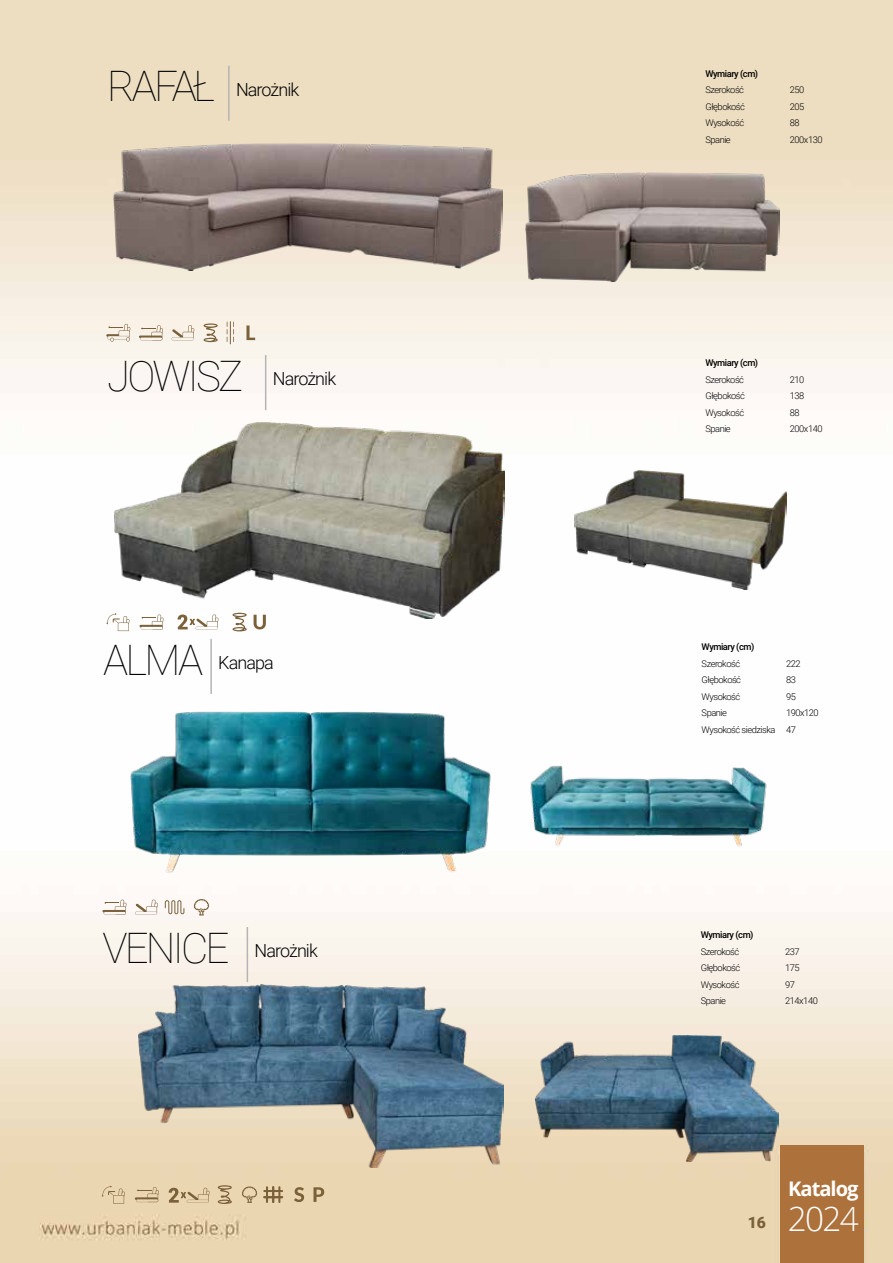
<style>
.page{position:relative;width:893px;height:1263px;background:#fff}
.page>*{position:absolute;margin:0;border:0;box-sizing:border-box;transform-origin:0 0}
.t1{font:100 42px "Roboto";letter-spacing:-.065em;color:#010202}
.t2{font:300 33.3px "Open Sans";color:#fff}
.t3{font:700 20.1px "Open Sans";letter-spacing:-.05em;color:#fff}
.t4{font:300 18px "Roboto";letter-spacing:-.05em;color:#000}
.t5{font:900 15.75px "Roboto";color:#7a613a}
.t6{font:300 9.3px/16.5px "Roboto";letter-spacing:-.05em;color:#000}
.t7{font:500 9.3px "Roboto";letter-spacing:-.05em;color:#000}
</style>
<div class="page">
<img style="left:0;top:0;width:893px;height:1263px">
<div style="left:780px;top:1145px;width:84px;height:118px;background:#ad713b"></div>
<img style="left:525px;top:173px;width:254px;height:109px">
<hr style="left:228px;top:66px;width:2px;height:55px;background:#b5b4b4">
<img style="left:113px;top:143px;width:390px;height:128px">
<svg style="left:246px;top:325px;width:9px;height:15px"></svg>
<svg style="left:171px;top:325px;width:23px;height:15px"></svg>
<svg style="left:227px;top:321px;width:7px;height:23px"></svg>
<svg style="left:204px;top:323px;width:14px;height:19px"></svg>
<svg style="left:139px;top:325px;width:24px;height:15px"></svg>
<svg style="left:106px;top:324px;width:24px;height:18px"></svg>
<hr style="left:265px;top:355px;width:1px;height:55px;background:#b5b4b4">
<img style="left:115px;top:423px;width:389px;height:195px">
<img style="left:574px;top:470px;width:213px;height:119px">
<svg style="left:106px;top:613px;width:24px;height:18px"></svg>
<svg style="left:254px;top:615px;width:12px;height:14px"></svg>
<svg style="left:233px;top:613px;width:14px;height:18px"></svg>
<svg style="left:139px;top:614px;width:25px;height:16px"></svg>
<hr style="left:247px;top:927px;width:1px;height:55px;background:#b5b4b4">
<img style="left:139px;top:984px;width:364px;height:184px">
<img style="left:535px;top:1036px;width:243px;height:126px">
<svg style="left:102px;top:1185px;width:23px;height:18px"></svg>
<svg style="left:313px;top:1187px;width:11px;height:15px"></svg>
<svg style="left:294px;top:1187px;width:10px;height:15px"></svg>
<hr style="left:263px;top:1190px;width:20px;height:2px;background:#7a613a">
<hr style="left:263px;top:1196px;width:20px;height:2px;background:#7a613a">
<svg style="left:266px;top:1186px;width:14px;height:17px"></svg>
<svg style="left:242px;top:1186px;width:15px;height:17px"></svg>
<svg style="left:218px;top:1185px;width:14px;height:19px"></svg>
<svg style="left:135px;top:1187px;width:24px;height:15px"></svg>
<svg style="left:178px;top:614px;width:40px;height:16px"></svg>
<svg style="left:169px;top:1188px;width:41px;height:15px"></svg>
<hr style="left:210px;top:639px;width:2px;height:55px;background:#b5b4b4">
<img style="left:116px;top:686px;width:389px;height:196px">
<img style="left:521px;top:730px;width:251px;height:151px">
<svg style="left:135px;top:900px;width:23px;height:15px"></svg>
<svg style="left:165px;top:900px;width:19px;height:14px"></svg>
<svg style="left:194px;top:899px;width:15px;height:16px"></svg>
<svg style="left:102px;top:900px;width:25px;height:15px"></svg>
<h1 class="t1" style="left:107px;top:57px;width:110px">RAFAŁ</h1>
<h3 class="t4" style="left:236px;top:77px;width:65px">Narożnik</h3>
<p class="t7" style="left:705px;top:67px;width:54px">Wymiary (cm)</p>
<p class="t6" style="left:705px;top:82px;width:41px;text-align:justify">Szerokość Głębokość Wysokość Spanie</p>
<p class="t6" style="left:790px;top:81px;width:34px">250<br>205<br>88<br>200x130</p>
<h1 class="t1" style="left:107px;top:346px;width:138px">JOWISZ</h1>
<h3 class="t4" style="left:273px;top:366px;width:65px">Narożnik</h3>
<p class="t7" style="left:705px;top:356px;width:54px">Wymiary (cm)</p>
<p class="t6" style="left:705px;top:371px;width:41px;text-align:justify">Szerokość Głębokość Wysokość Spanie</p>
<p class="t6" style="left:790px;top:371px;width:34px">210<br>138<br>88<br>200x140</p>
<h1 class="t1" style="left:103px;top:630px;width:102px">ALMA</h1>
<h3 class="t4" style="left:218px;top:650px;width:57px">Kanapa</h3>
<p class="t7" style="left:702px;top:640px;width:54px">Wymiary (cm)</p>
<p class="t6" style="left:702px;top:655px;width:75px">Szerokość<br>Głębokość<br>Wysokość<br>Spanie<br>Wysokość siedziska</p>
<p class="t6" style="left:786px;top:655px;width:34px">222<br>83<br>95<br>190x120<br>47</p>
<h1 class="t1" style="left:102px;top:918px;width:129px">VENICE</h1>
<h3 class="t4" style="left:254px;top:938px;width:65px">Narożnik</h3>
<p class="t7" style="left:701px;top:928px;width:54px">Wymiary (cm)</p>
<p class="t6" style="left:701px;top:943px;width:41px;text-align:justify">Szerokość Głębokość Wysokość Spanie</p>
<p class="t6" style="left:785px;top:943px;width:34px">237<br>175<br>97<br>214x140</p>
<h3 class="t5" style="left:748px;top:1211px;width:20px">16</h3>
<h3 class="t3" style="left:788px;top:1175px;width:72px">Katalog</h3>
<h2 class="t2" style="left:788px;top:1196px;width:72px">2024</h2>
</div>
